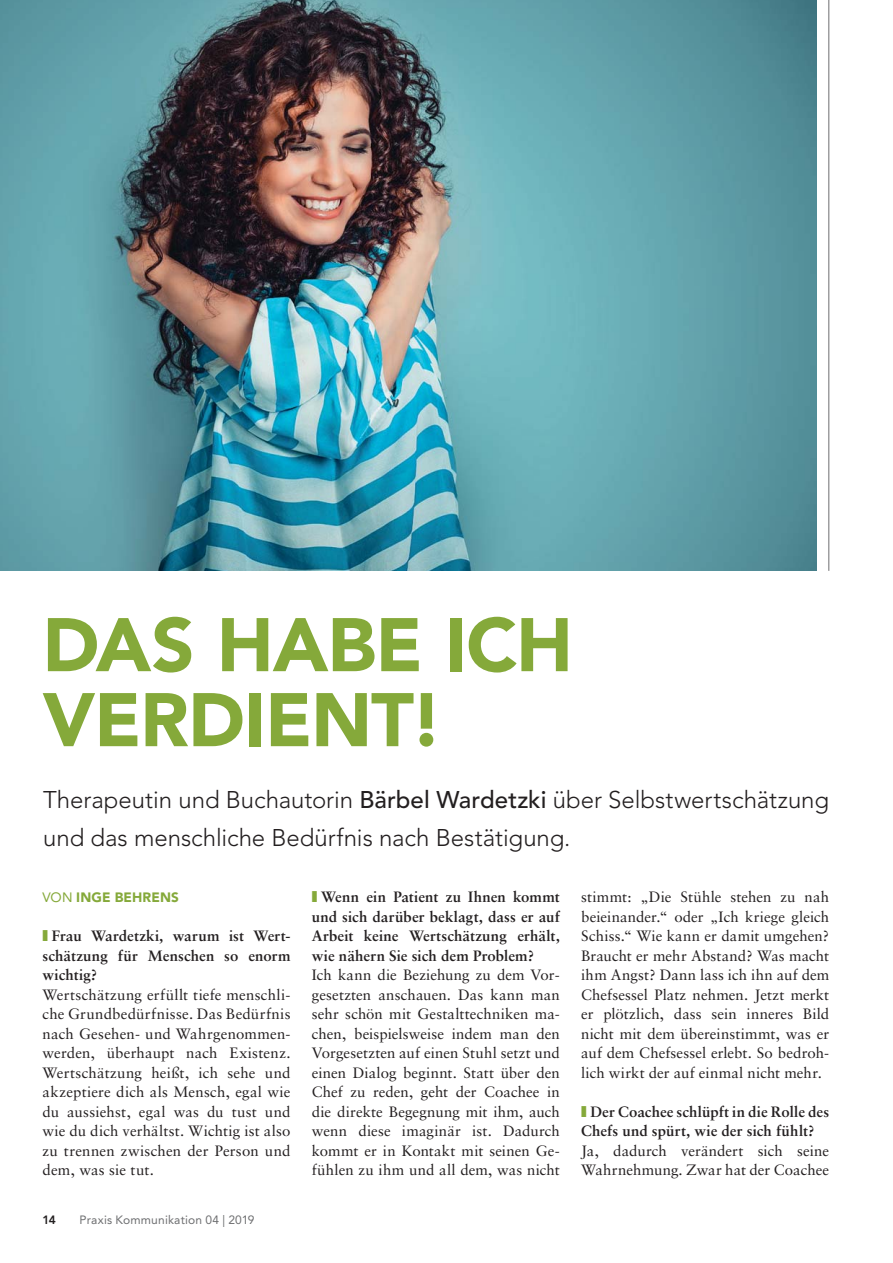
<style>
.page{position:relative;width:893px;height:1263px;background:#fff}
.page>*{position:absolute;margin:0;border:0;box-sizing:border-box;transform-origin:0 0}
.t1{font:900 75px/75px "Avenir LT Std";letter-spacing:-.015em;color:#85a93a}
.t2{font:300 24px/37.5px "Avenir LT Std";color:#231f20}
.t3{font:15px/19.5px "Sabon LT Std";letter-spacing:.01em;color:#231f20;text-align:justify}
.t4{font:700 15px/19.5px "Sabon LT Std";letter-spacing:.01em;color:#231f20;text-align:justify}
.t5{font:900 13.5px "Avenir LT Std";letter-spacing:.01em;color:#85a93a}
.t6{font:12px "Avenir LT Std";letter-spacing:.015em;color:#6d6e70}
.t7{font:800 12px "Avenir LT Std";color:#231f20}
.s1{font-weight:500}
.s2{font-weight:400}
.s3{color:#85a93a}
</style>
<div class="page">
<img style="left:0;top:0;width:816px;height:571px">
<hr style="left:828px;top:0;width:1px;height:571px;background:#6d6e70">
<h1 class="t1" style="left:43px;top:611px;width:532px">DAS HABE ICH<br>VERDIENT!</h1>
<h2 class="t2" style="left:43px;top:782px;width:788px">Therapeutin und Buchautorin <span class="s1">Bärbel Wardetzki</span> über Selbstwertschätzung und das menschliche Bedürfnis nach Bestätigung.</h2>
<p class="t5" style="left:43px;top:891px;width:138px"><span class="s2">VON</span> INGE BEHRENS</p>
<p class="t4" style="left:43px;top:927px;width:250px"><span class="s3">❚</span> Frau Wardetzki, warum ist Wert&shy;schätzung für Menschen so enorm wichtig?</p>
<p class="t3" style="left:43px;top:986px;width:250px">Wertschätzung erfüllt tiefe menschli&shy;che Grundbedürfnisse. Das Bedürfnis nach Gesehen- und Wahrgenommen&shy;werden, überhaupt nach Existenz.<br>Wertschätzung heißt, ich sehe und akzeptiere dich als Mensch, egal wie du aussiehst, egal was du tust und wie du dich verhältst. Wichtig ist also zu trennen zwischen der Person und dem, was sie tut.</p>
<p class="t7" style="left:43px;top:1213px;width:15px">14</p>
<p class="t6" style="left:80px;top:1213px;width:177px">Praxis Kommunikation 04 | 2019</p>
<p class="t4" style="left:312px;top:888px;width:250px"><span class="s3">❚</span> Wenn ein Patient zu Ihnen kommt und sich darüber beklagt, dass er auf Arbeit keine Wertschätzung erhält, wie nähern Sie sich dem Problem?</p>
<p class="t3" style="left:312px;top:966px;width:250px">Ich kann die Beziehung zu dem Vor&shy;gesetzten anschauen. Das kann man sehr schön mit Gestalttechniken ma&shy;chen, beispielsweise indem man den Vorgesetzten auf einen Stuhl setzt und einen Dialog beginnt. Statt über den Chef zu reden, geht der Coachee in die direkte Begegnung mit ihm, auch wenn diese imaginär ist. Dadurch kommt er in Kontakt mit seinen Ge&shy;fühlen zu ihm und all dem, was nicht</p>
<p class="t3" style="left:581px;top:888px;width:250px">stimmt: „Die Stühle stehen zu nah beieinander.“ oder „Ich kriege gleich Schiss.“ Wie kann er damit umgehen?<br>Braucht er mehr Abstand? Was macht ihm Angst? Dann lass ich ihn auf dem Chefsessel Platz nehmen. Jetzt merkt er plötzlich, dass sein inneres Bild nicht mit dem übereinstimmt, was er auf dem Chefsessel erlebt. So bedroh&shy;lich wirkt der auf einmal nicht mehr.</p>
<p class="t4" style="left:581px;top:1103px;width:249px"><span class="s3">❚</span> Der Coachee schlüpft in die Rolle des<br>Chefs und spürt, wie der sich fühlt?</p>
<p class="t3" style="left:581px;top:1142px;width:250px">Ja, dadurch verändert sich seine<br>Wahrnehmung. Zwar hat der Coachee</p>
</div>
